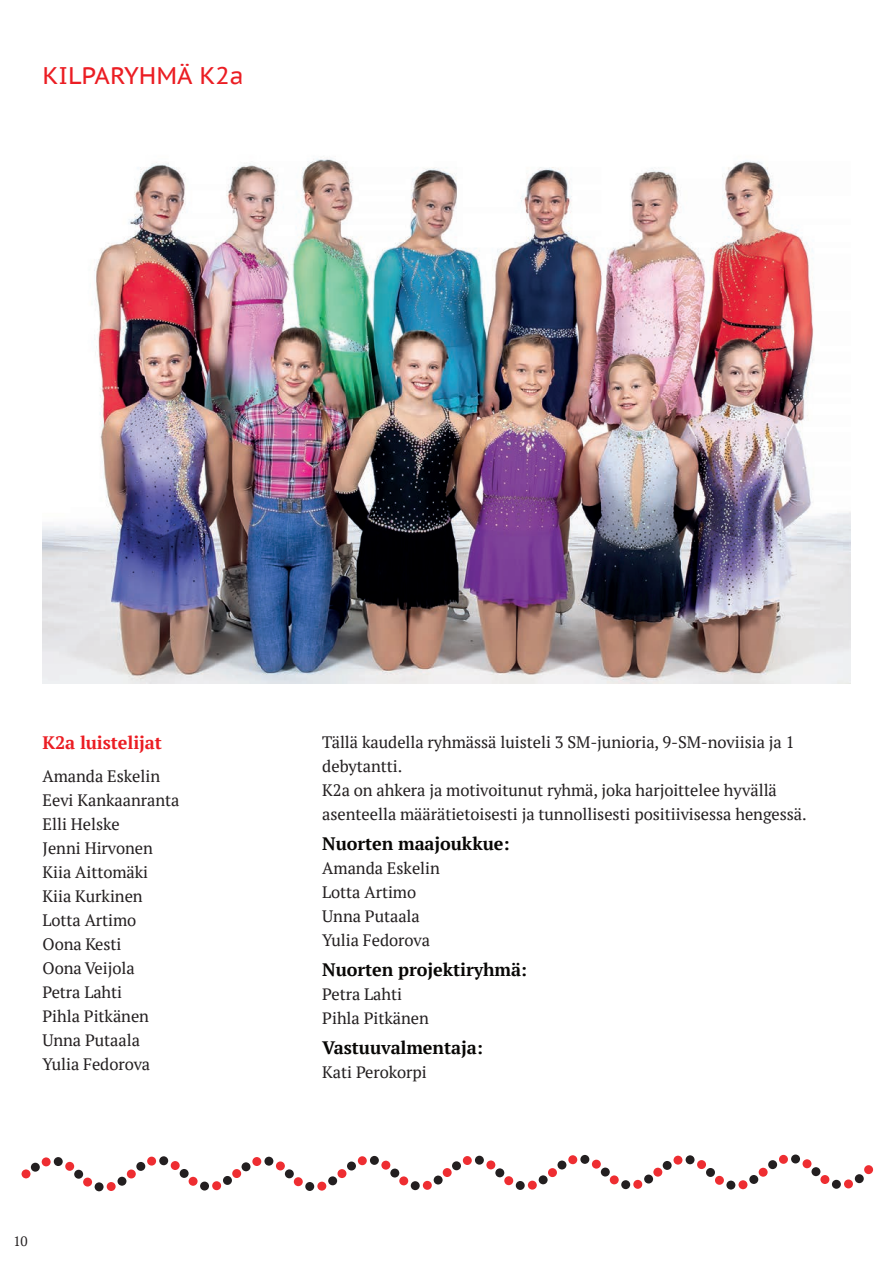
<style>
.page{position:relative;width:893px;height:1263px;background:#fff}
.page>*{position:absolute;margin:0;border:0;box-sizing:border-box;transform-origin:0 0}
.t1{font:24px "PT Sans Caption";letter-spacing:-.005em;color:#eb1d23}
.t2{font:700 18px "PT Serif";letter-spacing:-.005em;color:#080705}
.t3{font:700 18px "PT Serif";letter-spacing:-.005em;color:#eb1d23}
.t4{font:16.5px/24px "PT Serif";letter-spacing:-.005em;color:#231f20}
.t5{font:13.5px "PT Serif";color:#231f20}
</style>
<div class="page">
<div style="left:434px;top:1175px;width:9px;height:9px;background:#231f20;border-radius:50%"></div>
<div style="left:22px;top:1169px;width:8px;height:9px;background:#ee2d31;border-radius:50%"></div>
<div style="left:31px;top:1163px;width:9px;height:9px;background:#231f20;border-radius:50%"></div>
<div style="left:42px;top:1157px;width:9px;height:9px;background:#ee2d31;border-radius:50%"></div>
<div style="left:54px;top:1157px;width:9px;height:9px;background:#231f20;border-radius:50%"></div>
<div style="left:65px;top:1162px;width:9px;height:9px;background:#ee2d31;border-radius:50%"></div>
<div style="left:74px;top:1170px;width:9px;height:9px;background:#231f20;border-radius:50%"></div>
<div style="left:127px;top:1169px;width:9px;height:9px;background:#ee2d31;border-radius:50%"></div>
<div style="left:118px;top:1177px;width:8px;height:9px;background:#231f20;border-radius:50%"></div>
<div style="left:107px;top:1182px;width:9px;height:9px;background:#ee2d31;border-radius:50%"></div>
<div style="left:95px;top:1182px;width:9px;height:9px;background:#231f20;border-radius:50%"></div>
<div style="left:83px;top:1177px;width:9px;height:9px;background:#ee2d31;border-radius:50%"></div>
<div style="left:136px;top:1162px;width:9px;height:9px;background:#231f20;border-radius:50%"></div>
<div style="left:147px;top:1156px;width:9px;height:9px;background:#ee2d31;border-radius:50%"></div>
<div style="left:159px;top:1156px;width:9px;height:9px;background:#231f20;border-radius:50%"></div>
<div style="left:171px;top:1161px;width:9px;height:9px;background:#ee2d31;border-radius:50%"></div>
<div style="left:180px;top:1169px;width:9px;height:9px;background:#231f20;border-radius:50%"></div>
<div style="left:223px;top:1176px;width:9px;height:9px;background:#231f20;border-radius:50%"></div>
<div style="left:212px;top:1181px;width:9px;height:9px;background:#ee2d31;border-radius:50%"></div>
<div style="left:200px;top:1181px;width:9px;height:9px;background:#231f20;border-radius:50%"></div>
<div style="left:189px;top:1177px;width:9px;height:9px;background:#ee2d31;border-radius:50%"></div>
<div style="left:232px;top:1169px;width:9px;height:9px;background:#ee2d31;border-radius:50%"></div>
<div style="left:242px;top:1162px;width:8px;height:9px;background:#231f20;border-radius:50%"></div>
<div style="left:252px;top:1157px;width:9px;height:9px;background:#ee2d31;border-radius:50%"></div>
<div style="left:264px;top:1157px;width:9px;height:9px;background:#231f20;border-radius:50%"></div>
<div style="left:276px;top:1161px;width:9px;height:9px;background:#ee2d31;border-radius:50%"></div>
<div style="left:285px;top:1169px;width:9px;height:9px;background:#231f20;border-radius:50%"></div>
<div style="left:337px;top:1169px;width:9px;height:9px;background:#ee2d31;border-radius:50%"></div>
<div style="left:328px;top:1176px;width:9px;height:9px;background:#231f20;border-radius:50%"></div>
<div style="left:317px;top:1182px;width:9px;height:8px;background:#ee2d31;border-radius:50%"></div>
<div style="left:305px;top:1182px;width:9px;height:9px;background:#231f20;border-radius:50%"></div>
<div style="left:294px;top:1177px;width:9px;height:9px;background:#ee2d31;border-radius:50%"></div>
<div style="left:347px;top:1161px;width:9px;height:9px;background:#231f20;border-radius:50%"></div>
<div style="left:358px;top:1156px;width:9px;height:9px;background:#ee2d31;border-radius:50%"></div>
<div style="left:370px;top:1156px;width:9px;height:9px;background:#231f20;border-radius:50%"></div>
<div style="left:381px;top:1161px;width:9px;height:8px;background:#ee2d31;border-radius:50%"></div>
<div style="left:390px;top:1168px;width:9px;height:9px;background:#231f20;border-radius:50%"></div>
<div style="left:423px;top:1181px;width:9px;height:9px;background:#ee2d31;border-radius:50%"></div>
<div style="left:411px;top:1181px;width:9px;height:9px;background:#231f20;border-radius:50%"></div>
<div style="left:399px;top:1176px;width:9px;height:9px;background:#ee2d31;border-radius:50%"></div>
<div style="left:443px;top:1168px;width:9px;height:9px;background:#ee2d31;border-radius:50%"></div>
<div style="left:452px;top:1161px;width:9px;height:9px;background:#231f20;border-radius:50%"></div>
<div style="left:463px;top:1156px;width:9px;height:9px;background:#ee2d31;border-radius:50%"></div>
<div style="left:475px;top:1156px;width:9px;height:9px;background:#231f20;border-radius:50%"></div>
<div style="left:486px;top:1160px;width:9px;height:9px;background:#ee2d31;border-radius:50%"></div>
<div style="left:495px;top:1168px;width:9px;height:9px;background:#231f20;border-radius:50%"></div>
<div style="left:548px;top:1168px;width:9px;height:9px;background:#ee2d31;border-radius:50%"></div>
<div style="left:539px;top:1175px;width:9px;height:9px;background:#231f20;border-radius:50%"></div>
<div style="left:528px;top:1181px;width:9px;height:8px;background:#ee2d31;border-radius:50%"></div>
<div style="left:516px;top:1181px;width:9px;height:9px;background:#231f20;border-radius:50%"></div>
<div style="left:504px;top:1176px;width:9px;height:9px;background:#ee2d31;border-radius:50%"></div>
<div style="left:557px;top:1160px;width:9px;height:9px;background:#231f20;border-radius:50%"></div>
<div style="left:568px;top:1155px;width:9px;height:9px;background:#ee2d31;border-radius:50%"></div>
<div style="left:580px;top:1155px;width:9px;height:9px;background:#231f20;border-radius:50%"></div>
<div style="left:592px;top:1160px;width:9px;height:8px;background:#ee2d31;border-radius:50%"></div>
<div style="left:601px;top:1167px;width:9px;height:9px;background:#231f20;border-radius:50%"></div>
<div style="left:644px;top:1174px;width:9px;height:9px;background:#231f20;border-radius:50%"></div>
<div style="left:633px;top:1180px;width:9px;height:9px;background:#ee2d31;border-radius:50%"></div>
<div style="left:621px;top:1180px;width:9px;height:9px;background:#231f20;border-radius:50%"></div>
<div style="left:610px;top:1175px;width:9px;height:9px;background:#ee2d31;border-radius:50%"></div>
<div style="left:653px;top:1168px;width:9px;height:8px;background:#ee2d31;border-radius:50%"></div>
<div style="left:663px;top:1161px;width:9px;height:9px;background:#231f20;border-radius:50%"></div>
<div style="left:673px;top:1156px;width:9px;height:8px;background:#ee2d31;border-radius:50%"></div>
<div style="left:686px;top:1155px;width:8px;height:9px;background:#231f20;border-radius:50%"></div>
<div style="left:697px;top:1160px;width:9px;height:9px;background:#ee2d31;border-radius:50%"></div>
<div style="left:706px;top:1168px;width:9px;height:9px;background:#231f20;border-radius:50%"></div>
<div style="left:749px;top:1175px;width:9px;height:9px;background:#231f20;border-radius:50%"></div>
<div style="left:738px;top:1180px;width:9px;height:9px;background:#ee2d31;border-radius:50%"></div>
<div style="left:726px;top:1180px;width:9px;height:9px;background:#231f20;border-radius:50%"></div>
<div style="left:715px;top:1176px;width:9px;height:9px;background:#ee2d31;border-radius:50%"></div>
<div style="left:759px;top:1168px;width:9px;height:9px;background:#ee2d31;border-radius:50%"></div>
<div style="left:768px;top:1160px;width:9px;height:9px;background:#231f20;border-radius:50%"></div>
<div style="left:779px;top:1155px;width:9px;height:9px;background:#ee2d31;border-radius:50%"></div>
<div style="left:791px;top:1154px;width:9px;height:9px;background:#231f20;border-radius:50%"></div>
<div style="left:802px;top:1159px;width:9px;height:9px;background:#ee2d31;border-radius:50%"></div>
<div style="left:811px;top:1167px;width:9px;height:9px;background:#231f20;border-radius:50%"></div>
<div style="left:844px;top:1179px;width:9px;height:9px;background:#ee2d31;border-radius:50%"></div>
<div style="left:832px;top:1180px;width:9px;height:9px;background:#231f20;border-radius:50%"></div>
<div style="left:820px;top:1175px;width:9px;height:9px;background:#ee2d31;border-radius:50%"></div>
<div style="left:855px;top:1174px;width:9px;height:9px;background:#231f20;border-radius:50%"></div>
<div style="left:864px;top:1165px;width:9px;height:9px;background:#ee2d31;border-radius:50%"></div>
<img style="left:43px;top:158px;width:807px;height:525px">
<h1 class="t1" style="left:43px;top:62px;width:203px">KILPARYHMÄ K2a</h1>
<p class="t3" style="left:43px;top:731px;width:121px">K2a luistelijat</p>
<p class="t4" style="left:43px;top:764px;width:138px">Amanda Eskelin<br>Eevi Kankaanranta<br>Elli Helske<br>Jenni Hirvonen<br>Kiia Aittomäki<br>Kiia Kurkinen<br>Lotta Artimo<br>Oona Kesti<br>Oona Veijola<br>Petra Lahti<br>Pihla Pitkänen<br>Unna Putaala<br>Yulia Fedorova</p>
<p class="t5" style="left:13px;top:1232px;width:16px">10</p>
<p class="t4" style="left:322px;top:730px;width:486px">Tällä kaudella ryhmässä luisteli 3 SM-junioria, 9-SM-noviisia ja 1 debytantti.<br>K2a on ahkera ja motivoitunut ryhmä, joka harjoittelee hyvällä asenteella määrätietoisesti ja tunnollisesti positiivisessa hengessä.</p>
<p class="t2" style="left:322px;top:832px;width:189px">Nuorten maajoukkue:</p>
<p class="t4" style="left:322px;top:856px;width:119px">Amanda Eskelin<br>Lotta Artimo<br>Unna Putaala<br>Yulia Fedorova</p>
<p class="t2" style="left:322px;top:958px;width:206px">Nuorten projektiryhmä:</p>
<p class="t4" style="left:322px;top:982px;width:108px">Petra Lahti<br>Pihla Pitkänen</p>
<p class="t2" style="left:322px;top:1036px;width:162px">Vastuuvalmentaja:</p>
<p class="t4" style="left:322px;top:1060px;width:106px">Kati Perokorpi</p>
</div>
